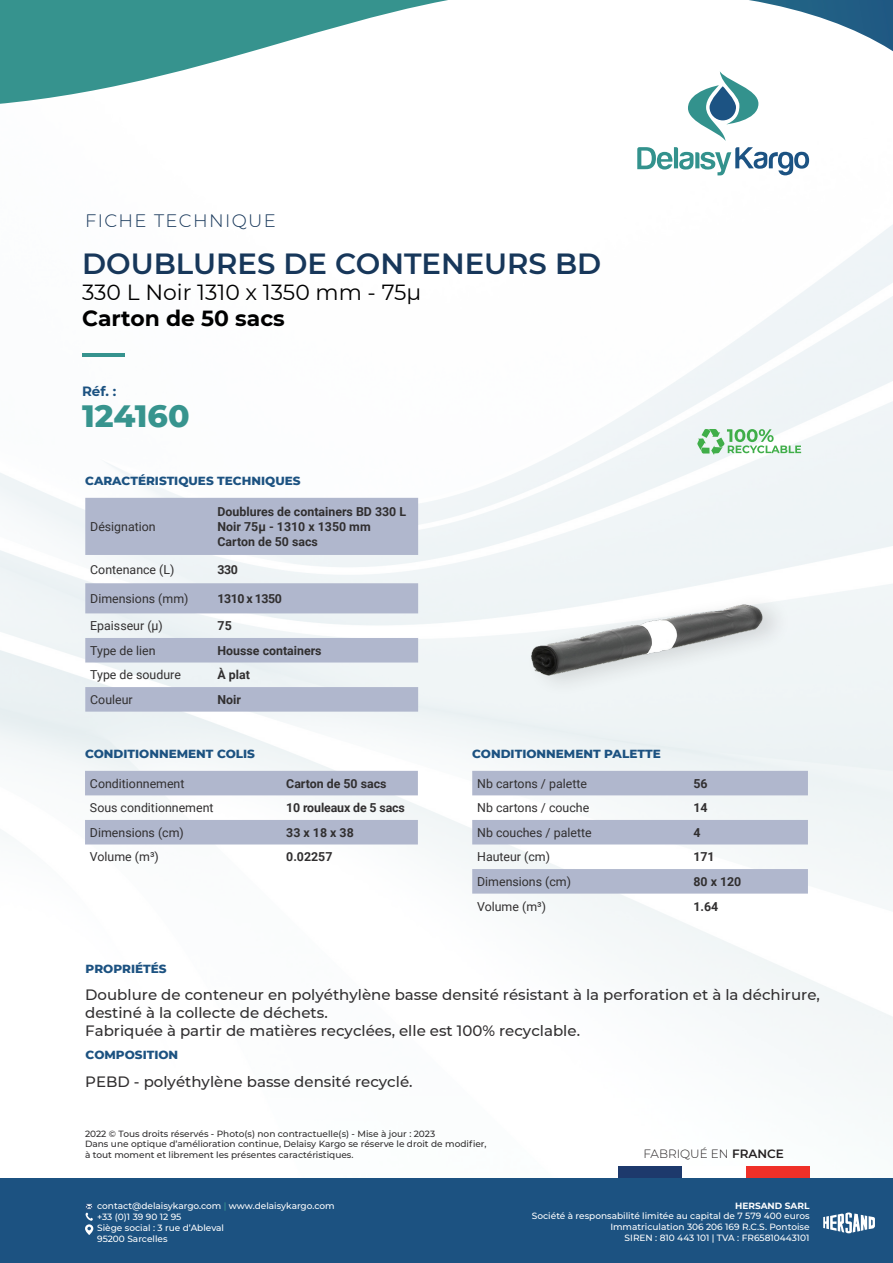
<style>
.page{position:relative;width:893px;height:1263px;background:#fff}
.page>*{position:absolute;margin:0;border:0;box-sizing:border-box;transform-origin:0 0}
.t1{font:800 31.5px "Montserrat";color:#37948e}
.Jost__SemiBold_Size_100pt_Lea_120pt_Left{font:600 29.1px "Montserrat";color:#17375a}
.Jost__SemiBold_Size_100pt_Lea_120pt_Left-2{font:21.9px "Montserrat";color:#000}
.Jost__SemiBold_Size_100pt_Lea_120pt_Left-3{font:700 21.9px "Montserrat";color:#000}
.t2{font:300 18px "Montserrat";letter-spacing:.075em;color:#17375a}
.t3{font:500 15px/18px "Montserrat";color:#312f30}
.t4{font:700 13.5px "Montserrat";color:#1c5281}
.t5{font:12.3px "Roboto";color:#312f30}
.t6{font:700 12.3px "Roboto";color:#312f30}
.t7{font:700 12.3px "Roboto";letter-spacing:-.04em;color:#312f30}
.t8{font:800 12px "Montserrat";color:#1c5281}
.t9{font:300 12px "Montserrat";color:#231f20}
.t10{font:500 9px/10.8px "Montserrat";color:#fff}
.t11{font:500 9px/10.8px "Montserrat";color:#312f30}
.t12{font:700 9px "Montserrat";color:#fff}
.s1{color:#37948e}
.s2{font-weight:600}
</style>
<div class="page">
<img style="left:0;top:159px;width:893px;height:939px">
<div style="left:0;top:1178px;width:893px;height:85px;background:#1c5281"></div>
<svg style="left:85px;top:1203px;width:8px;height:18px"></svg>
<svg style="left:85px;top:1224px;width:8px;height:11px"></svg>
<svg style="left:87px;top:1227px;width:4px;height:3px"></svg>
<svg style="left:823px;top:1212px;width:52px;height:21px"></svg>
<svg style="left:0;top:0;width:893px;height:107px"></svg>
<svg style="left:688px;top:71px;width:70px;height:70px"></svg>
<svg style="left:637px;top:147px;width:172px;height:29px"></svg>
<hr style="left:82px;top:353px;width:42px;height:3px;background:#36938e">
<svg style="left:85px;top:498px;width:333px;height:214px;fill:#b0b7cd"></svg>
<svg style="left:796px;top:429px;width:5px;height:26px"></svg>
<img style="left:472px;top:409px;width:324px;height:306px">
<div style="left:618px;top:1166px;width:64px;height:12px;background:#1d396c"></div>
<div style="left:746px;top:1166px;width:64px;height:12px;background:#ef3028"></div>
<svg style="left:85px;top:771px;width:333px;height:73px"></svg>
<svg style="left:472px;top:771px;width:336px;height:123px"></svg>
<h3 class="t2" style="left:85px;top:208px;width:192px">FICHE TECHNIQUE</h3>
<p class="Jost__SemiBold_Size_100pt_Lea_120pt_Left" style="left:82px;top:243px;width:521px">DOUBLURES DE CONTENEURS BD</p>
<p class="Jost__SemiBold_Size_100pt_Lea_120pt_Left-2" style="left:82px;top:277px;width:341px">330 L Noir 1310 x 1350 mm - 75µ</p>
<p class="Jost__SemiBold_Size_100pt_Lea_120pt_Left-3" style="left:82px;top:302px;width:204px">Carton de 50 sacs</p>
<p class="t4" style="left:82px;top:382px;width:36px">Réf. :</p>
<p class="t1" style="left:82px;top:392px;width:109px">124160</p>
<p class="t8" style="left:85px;top:472px;width:217px">CARACTÉRISTIQUES TECHNIQUES</p>
<p class="t5" style="left:90px;top:518px;width:67px">Désignation</p>
<p class="t6" style="left:218px;top:503px;width:190px">Doublures de containers BD 330 L</p>
<p class="t6" style="left:218px;top:518px;width:155px">Noir 75μ - 1310 x 1350 mm</p>
<p class="t6" style="left:218px;top:533px;width:102px">Carton de 50 sacs</p>
<p class="t5" style="left:90px;top:561px;width:86px">Contenance (L)</p>
<p class="t6" style="left:218px;top:561px;width:22px">330</p>
<p class="t5" style="left:90px;top:590px;width:100px">Dimensions (mm)</p>
<p class="t7" style="left:218px;top:590px;width:66px">1310 x 1350</p>
<p class="t5" style="left:90px;top:617px;width:74px">Epaisseur (μ)</p>
<p class="t6" style="left:218px;top:617px;width:16px">75</p>
<p class="t5" style="left:90px;top:642px;width:67px">Type de lien</p>
<p class="t6" style="left:218px;top:642px;width:106px">Housse containers</p>
<p class="t5" style="left:90px;top:666px;width:92px">Type de soudure</p>
<p class="t6" style="left:218px;top:666px;width:34px">À plat</p>
<p class="t5" style="left:90px;top:691px;width:44px">Couleur</p>
<p class="t6" style="left:218px;top:691px;width:25px">Noir</p>
<p class="t8" style="left:85px;top:745px;width:172px">CONDITIONNEMENT COLIS</p>
<p class="t5" style="left:90px;top:775px;width:96px">Conditionnement</p>
<p class="t6" style="left:286px;top:775px;width:102px">Carton de 50 sacs</p>
<p class="t5" style="left:90px;top:799px;width:125px">Sous conditionnement</p>
<p class="t6" style="left:286px;top:799px;width:120px">10 rouleaux de 5 sacs</p>
<p class="t5" style="left:90px;top:824px;width:95px">Dimensions (cm)</p>
<p class="t6" style="left:286px;top:824px;width:69px">33 x 18 x 38</p>
<p class="t5" style="left:90px;top:848px;width:70px">Volume (m³)</p>
<p class="t6" style="left:286px;top:848px;width:48px">0.02257</p>
<p class="t8" style="left:472px;top:745px;width:190px">CONDITIONNEMENT PALETTE</p>
<p class="t5" style="left:477px;top:775px;width:111px">Nb cartons / palette</p>
<p class="t6" style="left:693px;top:775px;width:16px">56</p>
<p class="t5" style="left:477px;top:799px;width:114px">Nb cartons / couche</p>
<p class="t6" style="left:693px;top:799px;width:16px">14</p>
<p class="t5" style="left:477px;top:824px;width:116px">Nb couches / palette</p>
<p class="t6" style="left:693px;top:824px;width:9px">4</p>
<p class="t5" style="left:477px;top:848px;width:74px">Hauteur (cm)</p>
<p class="t6" style="left:693px;top:848px;width:23px">171</p>
<p class="t5" style="left:477px;top:873px;width:95px">Dimensions (cm)</p>
<p class="t6" style="left:693px;top:873px;width:49px">80 x 120</p>
<p class="t5" style="left:477px;top:897px;width:70px">Volume (m³)</p>
<p class="t6" style="left:693px;top:897px;width:26px">1.64</p>
<p class="t8" style="left:85px;top:960px;width:83px">PROPRIÉTÉS</p>
<p class="t3" style="left:85px;top:985px;width:736px">Doublure de conteneur en polyéthylène basse densité résistant à la perforation et à la déchirure, destiné à la collecte de déchets.<br>Fabriquée à partir de matières recyclées, elle est 100% recyclable.</p>
<p class="t8" style="left:85px;top:1046px;width:94px">COMPOSITION</p>
<p class="t3" style="left:85px;top:1071px;width:329px">PEBD - polyéthylène basse densité recyclé.</p>
<p class="t11" style="left:85px;top:1128px;width:403px">2022 © Tous droits réservés - Photo(s) non contractuelle(s) - Mise à jour : 2023<br>Dans une optique d’amélioration continue, Delaisy Kargo se réserve le droit de modifier, à tout moment et librement les présentes caractéristiques.</p>
<p class="t10" style="left:97px;top:1199px;width:239px;line-height:11.7px">contact@delaisykargo.com <span class="s1">|</span> www.delaisykargo.com +33 (0)1 39 90 12 95</p>
<p class="t10" style="left:97px;top:1222px;width:128px">Siège social : 3 rue d’Ableval<br>95200 Sarcelles</p>
<p class="t9" style="left:643px;top:1146px;width:142px">FABRIQUÉ EN <span class="s2">FRANCE</span></p>
<p class="t12" style="left:735px;top:1199px;width:76px">HERSAND SARL</p>
<p class="t10" style="left:532px;top:1210px;width:279px;text-align:right">Société à responsabilité limitée au capital de 7 579 400 euros<br>Immatriculation 306 206 169 R.C.S. Pontoise<br>SIREN : 810 443 101 | TVA : FR65810443101</p>
</div>
